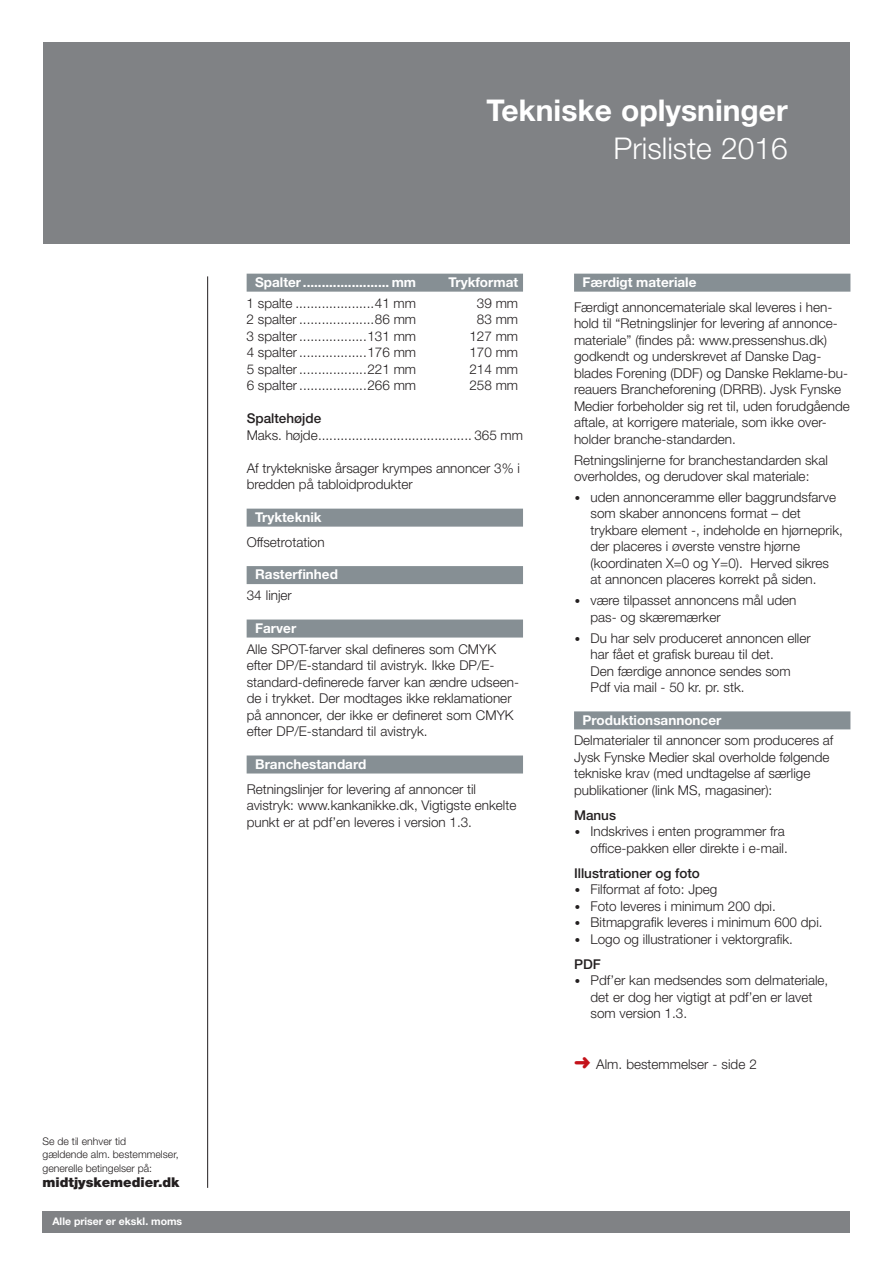
<style>
.page{position:relative;width:893px;height:1263px;background:#fff}
.page>*{position:absolute;margin:0;border:0;box-sizing:border-box;transform-origin:0 0}
.t1{font:700 30px "Helvetica Neue";color:#fff}
.t2{font:300 30px "Helvetica Neue";color:#fff}
.t3{font:300 13.5px/16.5px "Helvetica Neue";color:#231f20}
.t4{font:700 13.5px "Helvetica Neue";color:#fff}
.t5{font:500 13.5px "Helvetica Neue";color:#231f20}
.t6{font:900 13.5px "Helvetica Neue";color:#231f20}
.t7{font:300 10.5px/13.5px "Helvetica Neue";color:#231f20}
.t8{font:700 10.5px "Helvetica Neue";color:#fff}
.s1{font-family:"Zapf Chancery";font-weight:400}
.s2{font-weight:500}
.s3{color:#c4121a}
</style>
<div class="page">
<div style="left:43px;top:43px;width:807px;height:201px;background:#808285"></div>
<hr style="left:207px;top:276px;width:1px;height:912px;background:#231f20">
<div style="left:43px;top:1211px;width:807px;height:21px;background:#808285"></div>
<div style="left:247px;top:274px;width:276px;height:18px;background:#868f94"></div>
<div style="left:247px;top:509px;width:276px;height:18px;background:#868f94"></div>
<div style="left:247px;top:566px;width:276px;height:18px;background:#868f94"></div>
<div style="left:247px;top:619px;width:276px;height:18px;background:#868f94"></div>
<div style="left:247px;top:755px;width:276px;height:18px;background:#868f94"></div>
<div style="left:574px;top:274px;width:276px;height:18px;background:#868f94"></div>
<div style="left:574px;top:711px;width:276px;height:18px;background:#868f94"></div>
<p class="t7" style="left:43px;top:1134px;width:138px">Se de til enhver tid<br>gældende alm. bestemmelser, generelle betingelser på:</p>
<p class="t6" style="left:43px;top:1174px;width:139px">midtjyskemedier.dk</p>
<p class="t8" style="left:52px;top:1214px;width:131px">Alle priser er ekskl. moms</p>
<h1 class="t1" style="left:486px;top:92px;width:303px">Tekniske oplysninger</h1>
<h1 class="t2" style="left:613px;top:130px;width:176px">Prisliste 2016</h1>
<p class="t4" style="left:255px;top:274px;width:163px">Spalter....................... mm</p>
<p class="t4" style="left:448px;top:274px;width:71px">Trykformat</p>
<p class="t3" style="left:247px;top:294px;width:171px">1 spalte .....................41 mm</p>
<p class="t3" style="left:477px;top:294px;width:43px">39 mm</p>
<p class="t3" style="left:247px;top:311px;width:171px">2 spalter ....................86 mm</p>
<p class="t3" style="left:477px;top:311px;width:43px">83 mm</p>
<p class="t3" style="left:247px;top:327px;width:171px">3 spalter ..................131 mm</p>
<p class="t3" style="left:469px;top:327px;width:50px">127 mm</p>
<p class="t3" style="left:247px;top:344px;width:171px">4 spalter ..................176 mm</p>
<p class="t3" style="left:469px;top:344px;width:50px">170 mm</p>
<p class="t3" style="left:247px;top:360px;width:171px">5 spalter ..................221 mm</p>
<p class="t3" style="left:469px;top:360px;width:50px">214 mm</p>
<p class="t3" style="left:247px;top:377px;width:171px">6 spalter ..................266 mm</p>
<p class="t3" style="left:469px;top:377px;width:50px">258 mm</p>
<p class="t5" style="left:247px;top:410px;width:76px">Spaltehøjde</p>
<p class="t3" style="left:247px;top:426px;width:278px">Maks. højde......................................... 365 mm</p>
<p class="t3" style="left:247px;top:459px;width:275px">Af tryktekniske årsager krympes annoncer 3% i bredden på tabloidprodukter</p>
<p class="t4" style="left:255px;top:509px;width:68px">Trykteknik</p>
<p class="t3" style="left:247px;top:534px;width:80px">Offsetrotation</p>
<p class="t4" style="left:255px;top:566px;width:84px">Rasterfinhed</p>
<p class="t3" style="left:247px;top:587px;width:47px">34 linjer</p>
<p class="t4" style="left:255px;top:620px;width:43px">Farver</p>
<p class="t3" style="left:247px;top:640px;width:274px">Alle SPOT-farver skal defineres som CMYK efter DP/E-standard til avistryk. Ikke DP/E&shy;standard-definerede farver kan ændre udseen&shy;de i trykket. Der modtages ikke reklamationer på annoncer, der ikke er defineret som CMYK efter DP/E-standard til avistryk.</p>
<p class="t4" style="left:255px;top:756px;width:113px">Branchestandard</p>
<p class="t3" style="left:247px;top:780px;width:271px">Retningslinjer for levering af annoncer til avistryk: www.kankanikke.dk, Vigtigste enkelte punkt er at pdf’en leveres i version 1.3.</p>
<p class="t4" style="left:583px;top:274px;width:115px">Færdigt materiale</p>
<p class="t3" style="left:574px;top:299px;width:277px">Færdigt annoncemateriale skal leveres i hen&shy;hold til “Retningslinjer for levering af annonce&shy;materiale” (findes på: www.pressenshus.dk) godkendt og underskrevet af Danske Dag&shy;blades Forening (DDF) og Danske Reklame-bu&shy;reauers Brancheforening (DRRB). Jysk Fynske Medier forbeholder sig ret til, uden forudgående aftale, at korrigere materiale, som ikke over&shy;holder branche-standarden.</p>
<p class="t3" style="left:574px;top:451px;width:255px">Retningslinjerne for branchestandarden skal overholdes, og derudover skal materiale:</p>
<p class="t3" style="left:591px;top:489px;width:254px;text-indent:-16px"><span class="s1">•</span> uden annonceramme eller baggrundsfarve som skaber annoncens format – det trykbare element -, indeholde en hjørneprik, der placeres i øverste venstre hjørne (koordinaten X=0 og Y=0). Herved sikres at annoncen placeres korrekt på siden.</p>
<p class="t3" style="left:591px;top:592px;width:207px;text-indent:-16px"><span class="s1">•</span> være tilpasset annoncens mål uden pas- og skæremærker</p>
<p class="t3" style="left:591px;top:629px;width:222px;text-indent:-16px"><span class="s1">•</span> Du har selv produceret annoncen eller har fået et grafisk bureau til det.<br>Den færdige annonce sendes som<br>Pdf via mail - 50 kr. pr. stk.</p>
<p class="t4" style="left:583px;top:711px;width:140px">Produktionsannoncer</p>
<p class="t3" style="left:574px;top:732px;width:261px">Delmaterialer til annoncer som produceres af Jysk Fynske Medier skal overholde følgende tekniske krav (med undtagelse af særlige publikationer (link MS, magasiner):</p>
<p class="t5" style="left:574px;top:807px;width:44px">Manus</p>
<p class="t3" style="left:574px;top:823px;width:215px;text-align:right"><span class="s1">•</span> Indskrives i enten programmer fra office-pakken eller direkte i e-mail.</p>
<p class="t5" style="left:574px;top:865px;width:127px">Illustrationer og foto</p>
<p class="t3" style="left:574px;top:881px;width:145px"><span class="s1">•</span> Filformat af foto: Jpeg</p>
<p class="t3" style="left:574px;top:898px;width:203px"><span class="s1">•</span> Foto leveres i minimum 200 dpi.</p>
<p class="t3" style="left:574px;top:914px;width:250px"><span class="s1">•</span> Bitmapgrafik leveres i minimum 600 dpi.</p>
<p class="t3" style="left:574px;top:926px;width:220px;line-height:25px"><span class="s1">•</span> Logo og illustrationer i vektorgrafik.<br><span class="s2">PDF</span></p>
<p class="t3" style="left:591px;top:972px;width:239px;text-indent:-16px"><span class="s1">•</span> Pdf’er kan medsendes som delmateriale, det er dog her vigtigt at pdf’en er lavet som version 1.3.</p>
<p class="t3" style="left:574px;top:1056px;width:184px"><span class="s3">➜</span> Alm. bestemmelser - side 2</p>
</div>
